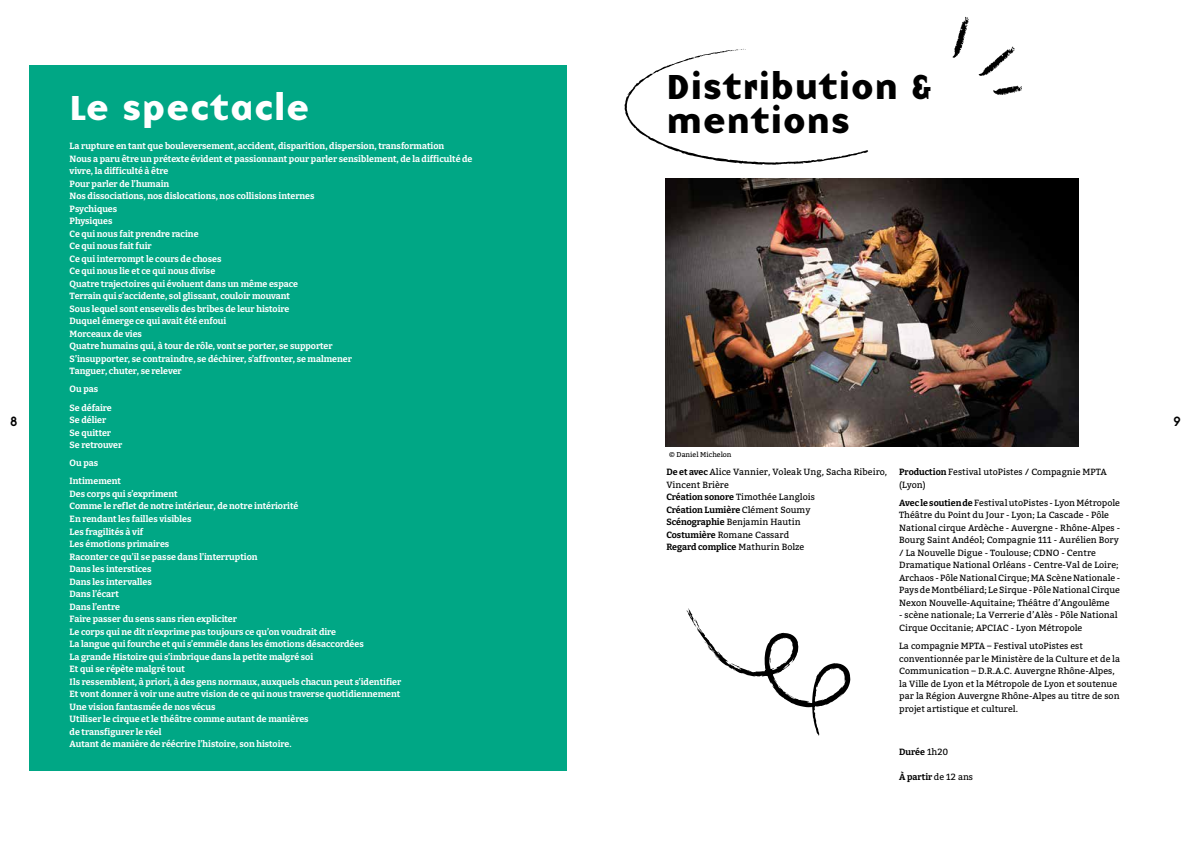
<style>
.page{position:relative;width:1191px;height:842px;background:#fff}
.page>*{position:absolute;margin:0;border:0;box-sizing:border-box;transform-origin:0 0}
.t1{font:36px/34px "Base Nine B";color:#000}
.t2{font:36px "Base Nine B";color:#fff}
.t3{font:14px "Base Nine";color:#000}
.t4{font:700 9px/12.5px "Bitter";color:#fff}
.t5{font:9px/12.5px "Bitter";color:#000}
.t6{font:700 9px "Bitter";color:#000}
.t7{font:7px "Bitter";color:#000}
.s1{font-weight:700}
.s2{font-weight:400}
</style>
<div class="page">
<div style="left:29px;top:65px;width:537px;height:706px;background:#00a785"></div>
<svg style="left:952px;top:17px;width:17px;height:41px"></svg>
<svg style="left:978px;top:46px;width:37px;height:30px"></svg>
<svg style="left:993px;top:86px;width:29px;height:9px"></svg>
<svg style="left:686px;top:608px;width:164px;height:128px"></svg>
<svg style="left:624px;top:49px;width:244px;height:116px"></svg>
<img style="left:665px;top:179px;width:413px;height:267px">
<h1 class="t1" style="left:666px;top:68px;width:266px">Distribution &amp; mentions</h1>
<h1 class="t2" style="left:70px;top:79px;width:242px">Le spectacle</h1>
<p class="t4" style="left:70px;top:140px;width:404px">La rupture en tant que bouleversement, accident, disparition, dispersion, transformation<br>Nous a paru être un prétexte évident et passionnant pour parler sensiblement, de la difficulté de vivre, la difficulté à être<br>Pour parler de l’humain<br>Nos dissociations, nos dislocations, nos collisions internes<br>Psychiques<br>Physiques<br>Ce qui nous fait prendre racine<br>Ce qui nous fait fuir<br>Ce qui interrompt le cours de choses<br>Ce qui nous lie et ce qui nous divise<br>Quatre trajectoires qui évoluent dans un même espace<br>Terrain qui s’accidente, sol glissant, couloir mouvant<br>Sous lequel sont ensevelis des bribes de leur histoire<br>Duquel émerge ce qui avait été enfoui<br>Morceaux de vies<br>Quatre humains qui, à tour de rôle, vont se porter, se supporter<br>S’insupporter, se contraindre, se déchirer, s’affronter, se malmener<br>Tanguer, chuter, se relever</p>
<p class="t4" style="left:70px;top:380px;width:44px;line-height:18.2px">Ou pas<br>Se défaire</p>
<p class="t4" style="left:70px;top:413px;width:54px">Se délier<br>Se quitter<br>Se retrouver</p>
<p class="t4" style="left:70px;top:454px;width:53px;line-height:18.2px">Ou pas<br>Intimement</p>
<p class="t4" style="left:70px;top:487px;width:333px">Des corps qui s’expriment<br>Comme le reflet de notre intérieur, de notre intériorité<br>En rendant les failles visibles<br>Les fragilités à vif<br>Les émotions primaires<br>Raconter ce qu’il se passe dans l’interruption<br>Dans les interstices<br>Dans les intervalles<br>Dans l’écart<br>Dans l’entre<br>Faire passer du sens sans rien expliciter<br>Le corps qui ne dit n’exprime pas toujours ce qu’on voudrait dire<br>La langue qui fourche et qui s’emmêle dans les émotions désaccordées<br>La grande Histoire qui s’imbrique dans la petite malgré soi<br>Et qui se répète malgré tout<br>Ils ressemblent, à priori, à des gens normaux, auxquels chacun peut s’identifier Et vont donner à voir une autre vision de ce qui nous traverse quotidiennement Une vision fantasmée de nos vécus<br>Utiliser le cirque et le théâtre comme autant de manières<br>de transfigurer le réel<br>Autant de manière de réécrire l’histoire, son histoire.</p>
<h2 class="t3" style="left:9px;top:412px;width:11px">8</h2>
<h2 class="t3" style="left:1172px;top:412px;width:11px">9</h2>
<p class="t7" style="left:669px;top:450px;width:64px">© Daniel Michelon</p>
<p class="t5" style="left:666px;top:466px;width:222px"><span class="s1">De et avec</span> Alice Vannier, Voleak Ung, Sacha Ribeiro,<br>Vincent Brière<br><span class="s1">Création sonore</span> Timothée Langlois<br><span class="s1">Création Lumière</span> Clément Soumy<br><span class="s1">Scénographie</span> Benjamin Hautin<br><span class="s1">Costumière</span> Romane Cassard<br><span class="s1">Regard complice</span> Mathurin Bolze</p>
<p class="t5" style="left:899px;top:466px;width:209px"><span class="s1">Production</span> Festival utoPistes / Compagnie MPTA (Lyon)</p>
<p class="t5" style="left:899px;top:497px;width:222px"><span class="s1">Avec le soutien de</span> Festival utoPistes - Lyon Métropole Théâtre du Point du Jour - Lyon; La Cascade - Pôle National cirque Ardèche - Auvergne - Rhône-Alpes - Bourg Saint Andéol; Compagnie 111 - Aurélien Bory / La Nouvelle Digue - Toulouse; CDNO - Centre Dramatique National Orléans - Centre-Val de Loire; Archaos - Pôle National Cirque; MA Scène Nationale - Pays de Montbéliard; Le Sirque - Pôle National Cirque Nexon Nouvelle-Aquitaine; Théâtre d’Angoulême</p>
<p class="t5" style="left:899px;top:609px;width:220px">- scène nationale; La Verrerie d’Alès - Pôle National<br>Cirque Occitanie; APCIAC - Lyon Métropole</p>
<p class="t5" style="left:899px;top:640px;width:222px">La compagnie MPTA – Festival utoPistes est conventionnée par le Ministère de la Culture et de la Communication – D.R.A.C. Auvergne Rhône-Alpes, la Ville de Lyon et la Métropole de Lyon et soutenue par la Région Auvergne Rhône-Alpes au titre de son projet artistique et culturel.</p>
<p class="t6" style="left:899px;top:746px;width:51px">Durée <span class="s2">1h20</span></p>
<p class="t6" style="left:899px;top:771px;width:75px">À partir <span class="s2">de 12 ans</span></p>
</div>
